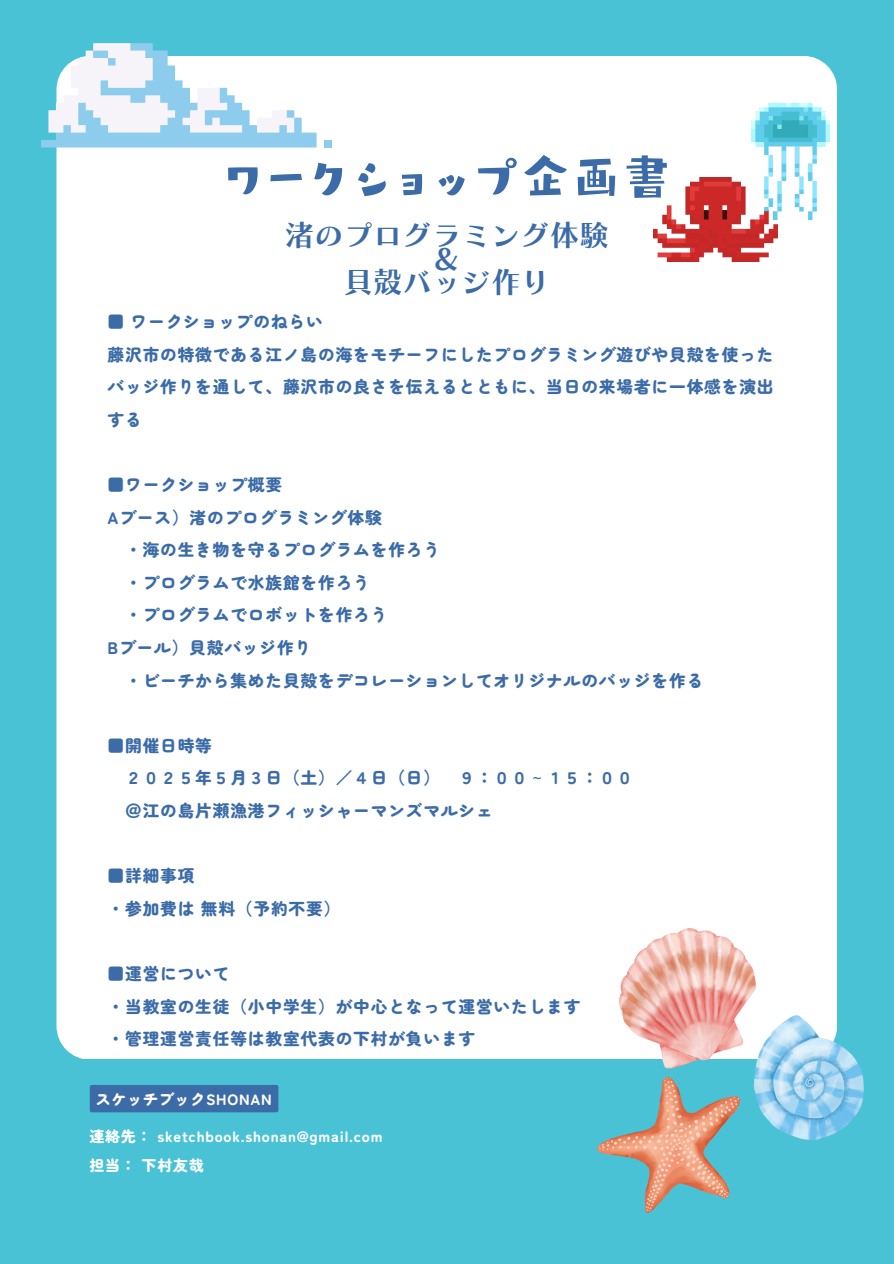
<style>
.page{position:relative;width:894px;height:1264px;background:#fff}
.page>*{position:absolute;margin:0;border:0;box-sizing:border-box;transform-origin:0 0}
.t1{font:51px "TEST Baby Pop EB";color:#3c6ca8}
.t2{font:29.4px/23.7px "Canva Chiaro Std B";color:#3c6ca8;text-align:center}
.t3{font:900 16.65px/32.5px "Zen Maru Gothic";letter-spacing:.05em;color:#3c6ca8}
.t4{font:900 15px "Zen Maru Gothic";letter-spacing:.05em;color:#fff}
.t5{font:900 15px "Zen Maru Gothic";letter-spacing:.05em;color:#fffcf6}
.s1{font-family:"Wen Quan Yi Micro Hei";font-weight:400}
</style>
<div class="page">
<div style="left:0;top:0;width:893px;height:1263px;background:#49c2d6"></div>
<div style="left:56px;top:56px;width:780px;height:1002px;background:#fff"></div>
<img style="left:653px;top:178px;width:124px;height:83px">
<div style="left:324px;top:140px;width:7px;height:7px;background:#8dcced"></div>
<svg style="left:41px;top:43px;width:275px;height:104px;background:#c0e3f2"></svg>
<img style="left:751px;top:103px;width:77px;height:116px">
<img style="left:597px;top:925px;width:266px;height:287px">
<div style="left:90px;top:1084px;width:188px;height:28px;background:#3c6ca8;border-radius:2px"></div>
<h4 class="t1" style="left:221px;top:151px;width:453px">ワークショップ企画書</h4>
<h4 class="t2" style="left:285px;top:223px;width:325px">渚のプログラミング体験＆<br>貝殻バッジ作り</h4>
<p class="t3" style="left:107px;top:304px;width:667px">■ ワークショップのねらい<br>藤沢市の特徴である江ノ島の海をモチーフにしたプログラミング遊びや貝殻を使ったバッジ作りを通して、藤沢市の良さを伝えるとともに、当日の来場者に一体感を演出する</p>
<p class="t3" style="left:107px;top:467px;width:176px">■ワークショップ概要</p>
<p class="t3" style="left:107px;top:500px;width:276px">Aブース）渚のプログラミング体験</p>
<p class="t3" style="left:125px;top:533px;width:316px">・海の生き物を守るプログラムを作ろう</p>
<p class="t3" style="left:125px;top:565px;width:246px">・プログラムで水族館を作ろう</p>
<p class="t3" style="left:125px;top:598px;width:264px">・プログラムでロボットを作ろう</p>
<p class="t3" style="left:107px;top:630px;width:205px">Bブール）貝殻バッジ作り</p>
<p class="t3" style="left:125px;top:663px;width:579px">・ビーチから集めた貝殻をデコレーションしてオリジナルのバッジを作る</p>
<h1 class="t3" style="left:125px;top:728px;width:509px;text-indent:-18px">■開催日時等<br>２０２５年５月３日（土）／４日（日） ９：００<span class="s1">～</span>１５：００＠江の島片瀬漁港フィッシャーマンズマルシェ</h1>
<p class="t3" style="left:107px;top:858px;width:234px">■詳細事項<br>・参加費は無料（予約不要）</p>
<h2 class="t3" style="left:107px;top:956px;width:474px">■運営について<br>・当教室の生徒（小中学生）が中心となって運営いたします・管理運営責任等は教室代表の下村が負います</h2>
<h4 class="t5" style="left:96px;top:1087px;width:177px">スケッチブックSHONAN</h4>
<h3 class="t4" style="left:89px;top:1124px;width:294px">連絡先： sketchbook.shonan@gmail.com</h3>
<h4 class="t4" style="left:89px;top:1153px;width:116px">担当：下村友哉</h4>
</div>
